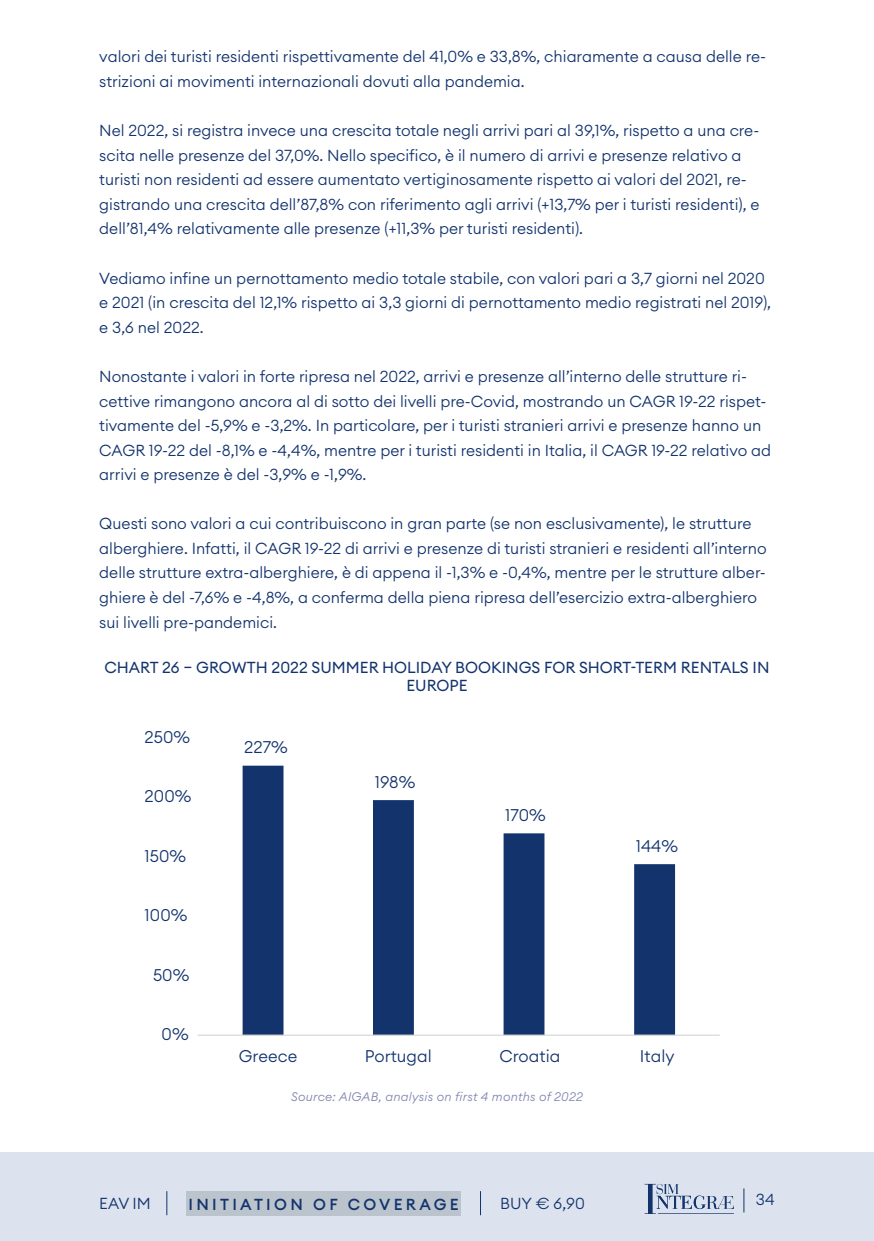
<style>
.page{position:relative;width:874px;height:1241px;background:#fff}
.page>*{position:absolute;margin:0;border:0;box-sizing:border-box;transform-origin:0 0}
.t1{font:300 16.62px "Euclid Circular A";color:#13336d}
.t2{font:300 15.75px/24.5px "Euclid Circular A";color:#13336d}
.t3{font:15.75px/18.2px "Euclid Circular A";color:#13336d;text-align:center}
.t4{font:500 15.75px "Euclid Circular A";letter-spacing:.21em;color:#13336d}
.t5{font:italic 300 12.25px "Euclid Circular A";letter-spacing:.02em;color:#8186af}
</style>
<div class="page">
<div style="left:0;top:1152px;width:873px;height:88px;background:#dde3ee"></div>
<svg style="left:166px;top:1191px;width:1px;height:23px"></svg>
<div style="left:186px;top:1191px;width:274px;height:24px;background:#bbc4cc"></div>
<svg style="left:480px;top:1191px;width:1px;height:23px"></svg>
<svg style="left:743px;top:1188px;width:1px;height:24px"></svg>
<svg style="left:644px;top:1183px;width:89px;height:30px"></svg>
<svg style="left:242px;top:765px;width:432px;height:269px"></svg>
<hr style="left:197px;top:1034px;width:522px;height:1px;background:#d9d9d9">
<p class="t2" style="left:99px;top:44px;width:668px">valori dei turisti residenti rispettivamente del 41,0% e 33,8%, chiaramente a causa delle re&shy;strizioni ai movimenti internazionali dovuti alla pandemia.</p>
<p class="t2" style="left:99px;top:118px;width:661px">Nel 2022, si registra invece una crescita totale negli arrivi pari al 39,1%, rispetto a una cre&shy;scita nelle presenze del 37,0%. Nello specifico, è il numero di arrivi e presenze relativo a turisti non residenti ad essere aumentato vertiginosamente rispetto ai valori del 2021, re&shy;gistrando una crescita dell’87,8% con riferimento agli arrivi (+13,7% per i turisti residenti), e dell’81,4% relativamente alle presenze (+11,3% per turisti residenti).</p>
<p class="t2" style="left:99px;top:265px;width:673px">Vediamo infine un pernottamento medio totale stabile, con valori pari a 3,7 giorni nel 2020 e 2021 (in crescita del 12,1% rispetto ai 3,3 giorni di pernottamento medio registrati nel 2019), e 3,6 nel 2022.</p>
<p class="t2" style="left:99px;top:364px;width:673px">Nonostante i valori in forte ripresa nel 2022, arrivi e presenze all’interno delle strutture ri&shy;cettive rimangono ancora al di sotto dei livelli pre-Covid, mostrando un CAGR 19-22 rispet&shy;tivamente del -5,9% e -3,2%. In particolare, per i turisti stranieri arrivi e presenze hanno un CAGR 19-22 del -8,1% e -4,4%, mentre per i turisti residenti in Italia, il CAGR 19-22 relativo ad arrivi e presenze è del -3,9% e -1,9%.</p>
<p class="t2" style="left:99px;top:511px;width:668px">Questi sono valori a cui contribuiscono in gran parte (se non esclusivamente), le strutture alberghiere. Infatti, il CAGR 19-22 di arrivi e presenze di turisti stranieri e residenti all’interno delle strutture extra-alberghiere, è di appena il -1,3% e -0,4%, mentre per le strutture alber&shy;ghiere è del -7,6% e -4,8%, a conferma della piena ripresa dell’esercizio extra-alberghiero sui livelli pre-pandemici.</p>
<p class="t3" style="left:104px;top:657px;width:666px">CHART 26 – GROWTH 2022 SUMMER HOLIDAY BOOKINGS FOR SHORT-TERM RENTALS IN<br>EUROPE</p>
<p class="t1" style="left:144px;top:726px;width:47px">250%</p>
<p class="t1" style="left:144px;top:785px;width:48px">200%</p>
<p class="t1" style="left:144px;top:845px;width:43px">150%</p>
<p class="t1" style="left:144px;top:904px;width:44px">100%</p>
<p class="t1" style="left:153px;top:963px;width:38px">50%</p>
<p class="t1" style="left:161px;top:1023px;width:28px">0%</p>
<p class="t1" style="left:244px;top:736px;width:45px">227%</p>
<p class="t1" style="left:374px;top:771px;width:42px">198%</p>
<p class="t1" style="left:505px;top:804px;width:42px">170%</p>
<p class="t1" style="left:635px;top:835px;width:44px">144%</p>
<p class="t1" style="left:238px;top:1044px;width:60px">Greece</p>
<p class="t1" style="left:364px;top:1044px;width:69px">Portugal</p>
<p class="t1" style="left:499px;top:1044px;width:62px">Croatia</p>
<p class="t1" style="left:639px;top:1044px;width:36px">Italy</p>
<p class="t5" style="left:291px;top:1088px;width:293px">Source: AIGAB, analysis on first 4 months of 2022</p>
<p class="t2" style="left:99px;top:1190px;width:53px">EAV IM</p>
<p class="t4" style="left:188px;top:1194px;width:272px">INITIATION OF COVERAGE</p>
<p class="t2" style="left:500px;top:1190px;width:86px">BUY € 6,90</p>
<p class="t2" style="left:755px;top:1186px;width:20px">34</p>
</div>
